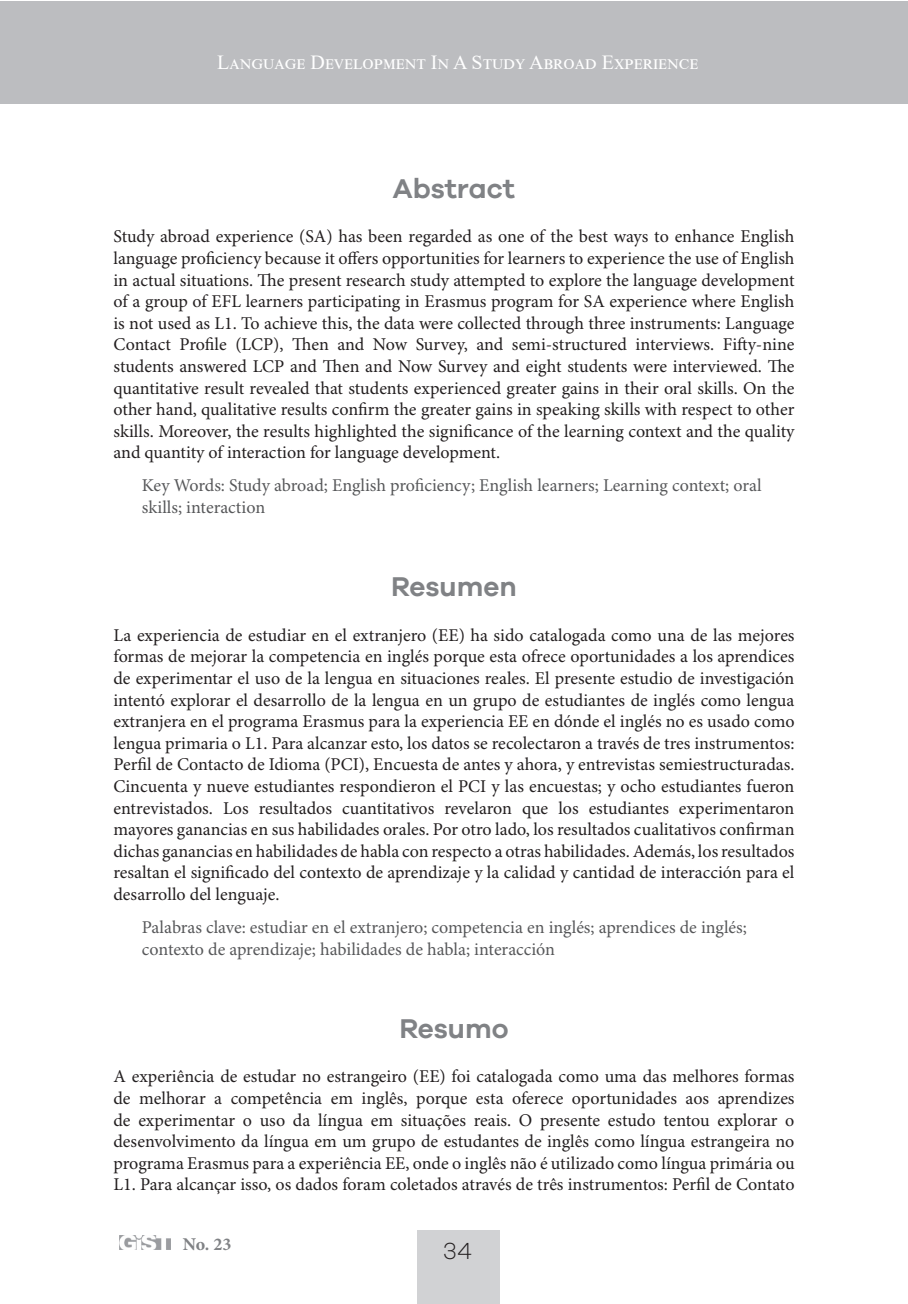
<style>
.page{position:relative;width:908px;height:1304px;background:#fff}
.page>*{position:absolute;margin:0;border:0;box-sizing:border-box;transform-origin:0 0}
.t1{font:600 28px "Galano Grotesque";color:#808285}
.t2{font:300 24px "Galano Grotesque";color:#231f20}
.t3{font:20px "Times New Roman";letter-spacing:.005em;color:#fff}
.t4{font:18px/21.6px "Minion Pro";color:#231f20;text-align:justify}
.t5{font:18px/21.6px "Minion Pro";letter-spacing:-.005em;color:#57585a}
.t6{font:700 18px "Minion Pro";color:#808285}
</style>
<div class="page">
<div style="left:417px;top:1230px;width:82px;height:74px;background:#d1d2d4"></div>
<img style="left:120px;top:1236px;width:51px;height:13px">
<div style="left:0;top:1px;width:907px;height:102px;background:#bcbdc0"></div>
<p class="t3" style="left:217px;top:48px;width:482px">Language Development In A Study Abroad Experience</p>
<h1 class="t1" style="left:392px;top:172px;width:124px">Abstract</h1>
<p class="t4" style="left:113px;top:227px;width:682px">Study abroad experience (SA) has been regarded as one of the best ways to enhance English language proficiency because it offers opportunities for learners to experience the use of English in actual situations. The present research study attempted to explore the language development of a group of EFL learners participating in Erasmus program for SA experience where English is not used as L1. To achieve this, the data were collected through three instruments: Language Contact Profile (LCP), Then and Now Survey, and semi-structured interviews. Fifty-nine students answered LCP and Then and Now Survey and eight students were interviewed. The quantitative result revealed that students experienced greater gains in their oral skills. On the other hand, qualitative results confirm the greater gains in speaking skills with respect to other skills. Moreover, the results highlighted the significance of the learning context and the quality and quantity of interaction for language development.</p>
<p class="t5" style="left:142px;top:475px;width:621px">Key Words: Study abroad; English proficiency; English learners; Learning context; oral skills; interaction</p>
<h1 class="t1" style="left:391px;top:570px;width:127px">Resumen</h1>
<p class="t4" style="left:113px;top:625px;width:682px">La experiencia de estudiar en el extranjero (EE) ha sido catalogada como una de las mejores formas de mejorar la competencia en inglés porque esta ofrece oportunidades a los aprendices de experimentar el uso de la lengua en situaciones reales. El presente estudio de investigación intentó explorar el desarrollo de la lengua en un grupo de estudiantes de inglés como lengua extranjera en el programa Erasmus para la experiencia EE en dónde el inglés no es usado como lengua primaria o L1. Para alcanzar esto, los datos se recolectaron a través de tres instrumentos:<br>Perfil de Contacto de Idioma (PCI), Encuesta de antes y ahora, y entrevistas semiestructuradas.<br>Cincuenta y nueve estudiantes respondieron el PCI y las encuestas; y ocho estudiantes fueron entrevistados. Los resultados cuantitativos revelaron que los estudiantes experimentaron mayores ganancias en sus habilidades orales. Por otro lado, los resultados cualitativos confirman dichas ganancias en habilidades de habla con respecto a otras habilidades. Además, los resultados resaltan el significado del contexto de aprendizaje y la calidad y cantidad de interacción para el desarrollo del lenguaje.</p>
<p class="t5" style="left:142px;top:917px;width:606px">Palabras clave: estudiar en el extranjero; competencia en inglés; aprendices de inglés; contexto de aprendizaje; habilidades de habla; interacción</p>
<h1 class="t1" style="left:399px;top:1012px;width:111px">Resumo</h1>
<p class="t4" style="left:113px;top:1066px;width:682px">A experiência de estudar no estrangeiro (EE) foi catalogada como uma das melhores formas de melhorar a competência em inglês, porque esta oferece oportunidades aos aprendizes de experimentar o uso da língua em situações reais. O presente estudo tentou explorar o desenvolvimento da língua em um grupo de estudantes de inglês como língua estrangeira no programa Erasmus para a experiência EE, onde o inglês não é utilizado como língua primária ou L1. Para alcançar isso, os dados foram coletados através de três instrumentos: Perfil de Contato</p>
<p class="t6" style="left:183px;top:1232px;width:50px">No. 23</p>
<h2 class="t2" style="left:442px;top:1237px;width:31px">34</h2>
</div>
